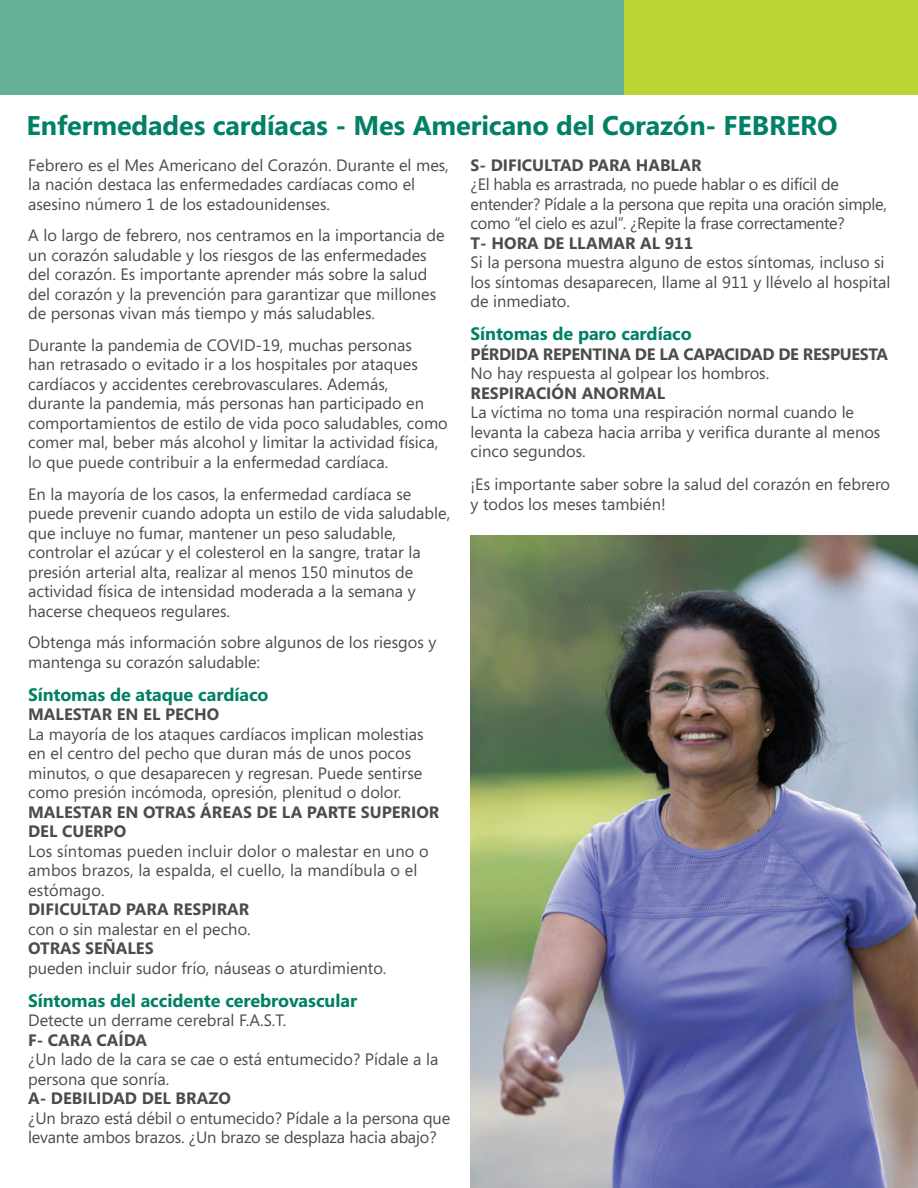
<style>
.page{position:relative;width:918px;height:1188px;background:#fff}
.page>*{position:absolute;margin:0;border:0;box-sizing:border-box;transform-origin:0 0}
.t1{font:700 27px "Segoe";letter-spacing:-.005em;color:#008066}
.t2{font:700 18px "Segoe";letter-spacing:-.005em;color:#008066}
.t3{font:16.5px/19.5px "Segoe";color:#4b4c4d}
.t4{font:700 16.5px/19.5px "Segoe";color:#4b4c4d}
.t5{font:16.5px/19.5px "Segoe";letter-spacing:-.02em;color:#4b4c4d}
.t6{font:700 16.5px "Segoe";letter-spacing:-.02em;color:#4b4c4d}
</style>
<div class="page">
<img style="left:470px;top:535px;width:447px;height:652px">
<div style="left:0;top:0;width:891px;height:94px;background:#65af99"></div>
<div style="left:624px;top:0;width:293px;height:94px;background:#bad432"></div>
<h1 class="t1" style="left:27px;top:106px;width:812px">Enfermedades cardíacas - Mes Americano del Corazón- FEBRERO</h1>
<p class="t3" style="left:28px;top:155px;width:422px">Febrero es el Mes Americano del Corazón. Durante el mes, la nación destaca las enfermedades cardíacas como el asesino número 1 de los estadounidenses.</p>
<p class="t3" style="left:28px;top:225px;width:418px">A lo largo de febrero, nos centramos en la importancia de un corazón saludable y los riesgos de las enfermedades del corazón. Es importante aprender más sobre la salud del corazón y la prevención para garantizar que millones de personas vivan más tiempo y más saludables.</p>
<p class="t3" style="left:28px;top:335px;width:421px">Durante la pandemia de COVID-19, muchas personas<br>han retrasado o evitado ir a los hospitales por ataques cardíacos y accidentes cerebrovasculares. Además, durante la pandemia, más personas han participado en comportamientos de estilo de vida poco saludables, como comer mal, beber más alcohol y limitar la actividad física, lo que puede contribuir a la enfermedad cardíaca.</p>
<p class="t3" style="left:28px;top:483px;width:423px">En la mayoría de los casos, la enfermedad cardíaca se puede prevenir cuando adopta un estilo de vida saludable, que incluye no fumar, mantener un peso saludable, controlar el azúcar y el colesterol en la sangre, tratar la presión arterial alta, realizar al menos 150 minutos de actividad física de intensidad moderada a la semana y hacerse chequeos regulares.</p>
<p class="t3" style="left:28px;top:632px;width:409px">Obtenga más información sobre algunos de los riesgos y mantenga su corazón saludable:</p>
<p class="t2" style="left:28px;top:681px;width:242px">Síntomas de ataque cardíaco</p>
<p class="t4" style="left:28px;top:703px;width:193px">MALESTAR EN EL PECHO</p>
<p class="t3" style="left:28px;top:723px;width:397px">La mayoría de los ataques cardíacos implican molestias en el centro del pecho que duran más de unos pocos minutos, o que desaparecen y regresan. Puede sentirse como presión incómoda, opresión, plenitud o dolor.</p>
<p class="t4" style="left:28px;top:801px;width:412px">MALESTAR EN OTRAS ÁREAS DE LA PARTE SUPERIOR<br>DEL CUERPO</p>
<p class="t3" style="left:28px;top:840px;width:402px">Los síntomas pueden incluir dolor o malestar en uno o ambos brazos, la espalda, el cuello, la mandíbula o el estómago.</p>
<p class="t4" style="left:28px;top:899px;width:223px">DIFICULTAD PARA RESPIRAR</p>
<p class="t3" style="left:28px;top:918px;width:224px">con o sin malestar en el pecho.</p>
<p class="t4" style="left:28px;top:938px;width:127px">OTRAS SEÑALES</p>
<p class="t3" style="left:28px;top:957px;width:360px">pueden incluir sudor frío, náuseas o aturdimiento.</p>
<p class="t2" style="left:28px;top:987px;width:330px">Síntomas del accidente cerebrovascular</p>
<p class="t3" style="left:28px;top:1010px;width:259px">Detecte un derrame cerebral F.A.S.T.</p>
<p class="t4" style="left:28px;top:1029px;width:120px">F- CARA CAÍDA</p>
<p class="t3" style="left:28px;top:1049px;width:411px">¿Un lado de la cara se cae o está entumecido? Pídale a la persona que sonría.</p>
<p class="t4" style="left:28px;top:1087px;width:204px">A- DEBILIDAD DEL BRAZO</p>
<p class="t3" style="left:28px;top:1107px;width:423px">¿Un brazo está débil o entumecido? Pídale a la persona que levante ambos brazos. ¿Un brazo se desplaza hacia abajo?</p>
<p class="t4" style="left:470px;top:154px;width:232px">S- DIFICULTAD PARA HABLAR</p>
<p class="t5" style="left:470px;top:174px;width:418px">¿El habla es arrastrada, no puede hablar o es difícil de entender? Pídale a la persona que repita una oración simple, como “el cielo es azul”. ¿Repite la frase correctamente?</p>
<p class="t4" style="left:470px;top:233px;width:224px">T- HORA DE LLAMAR AL 911</p>
<p class="t3" style="left:470px;top:252px;width:421px">Si la persona muestra alguno de estos síntomas, incluso si los síntomas desaparecen, llame al 911 y llévelo al hospital de inmediato.</p>
<p class="t2" style="left:470px;top:321px;width:223px">Síntomas de paro cardíaco</p>
<p class="t6" style="left:470px;top:342px;width:419px">PÉRDIDA REPENTINA DE LA CAPACIDAD DE RESPUESTA</p>
<p class="t3" style="left:470px;top:363px;width:300px">No hay respuesta al golpear los hombros.</p>
<p class="t4" style="left:470px;top:382px;width:196px">RESPIRACIÓN ANORMAL</p>
<p class="t3" style="left:470px;top:402px;width:411px">La víctima no toma una respiración normal cuando le levanta la cabeza hacia arriba y verifica durante al menos cinco segundos.</p>
<p class="t3" style="left:470px;top:474px;width:421px">¡Es importante saber sobre la salud del corazón en febrero y todos los meses también!</p>
</div>
